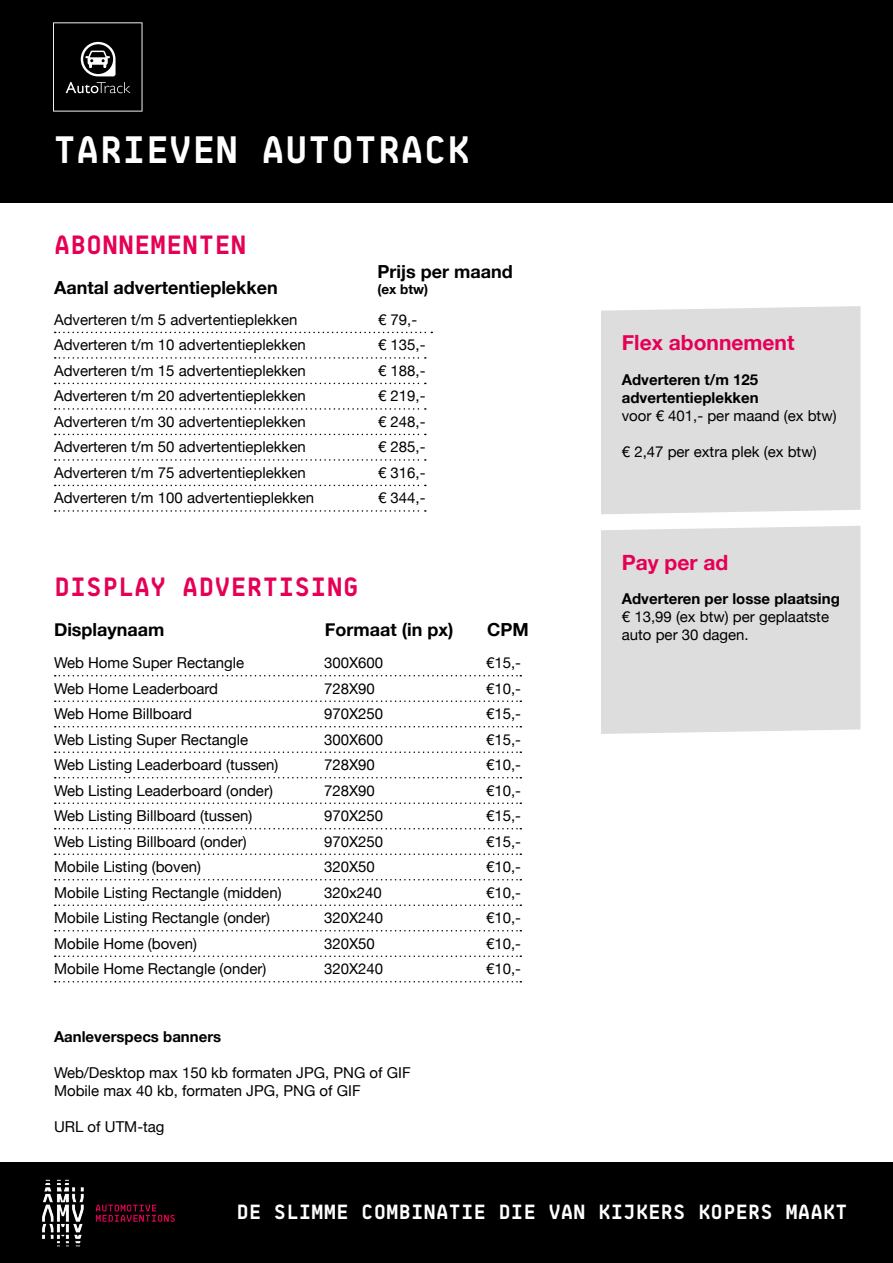
<style>
.page{position:relative;width:893px;height:1263px;background:#fff}
.page>*{position:absolute;margin:0;border:0;box-sizing:border-box;transform-origin:0 0}
.t1{font:700 39px "BB Manual Mono Pro OR";color:#fff}
.t2{font:700 27px "BB Manual Mono Pro OR";color:#e50056}
.t3{font:700 21px "BB Manual Mono Pro OR";color:#fff}
.t4{font:700 21px "Helvetica Neue";color:#e50056}
.t5{font:700 18px "Helvetica Neue";color:#000}
.t6{font:15px/18px "Helvetica Neue";color:#000}
.t7{font:700 15px/18px "Helvetica Neue";color:#000}
.t8{font:700 13.5px "Helvetica Neue";color:#000}
</style>
<div class="page">
<div style="left:0;top:0;width:893px;height:202px;background:#000"></div>
<div style="left:0;top:1163px;width:893px;height:100px;background:#000"></div>
<svg style="left:55px;top:675px;width:466px;height:1px"></svg>
<svg style="left:55px;top:700px;width:466px;height:2px"></svg>
<svg style="left:55px;top:726px;width:466px;height:1px"></svg>
<svg style="left:55px;top:751px;width:466px;height:2px"></svg>
<svg style="left:55px;top:777px;width:466px;height:1px"></svg>
<svg style="left:55px;top:802px;width:466px;height:2px"></svg>
<svg style="left:55px;top:828px;width:466px;height:1px"></svg>
<svg style="left:55px;top:853px;width:466px;height:2px"></svg>
<svg style="left:55px;top:879px;width:466px;height:1px"></svg>
<svg style="left:55px;top:904px;width:466px;height:2px"></svg>
<svg style="left:55px;top:930px;width:466px;height:1px"></svg>
<svg style="left:55px;top:955px;width:466px;height:2px"></svg>
<svg style="left:55px;top:981px;width:466px;height:1px"></svg>
<svg style="left:55px;top:332px;width:377px;height:1px"></svg>
<svg style="left:55px;top:357px;width:371px;height:2px"></svg>
<svg style="left:55px;top:383px;width:371px;height:1px"></svg>
<svg style="left:55px;top:408px;width:371px;height:2px"></svg>
<svg style="left:55px;top:434px;width:371px;height:1px"></svg>
<svg style="left:55px;top:459px;width:371px;height:2px"></svg>
<svg style="left:55px;top:485px;width:371px;height:1px"></svg>
<svg style="left:55px;top:510px;width:371px;height:2px"></svg>
<img style="left:42px;top:1179px;width:133px;height:68px">
<svg style="left:53px;top:22px;width:89px;height:90px"></svg>
<div style="left:601px;top:306px;width:259px;height:208px;background:#ddd"></div>
<div style="left:601px;top:526px;width:259px;height:208px;background:#ddd"></div>
<p class="t1" style="left:53px;top:127px;width:418px">TARIEVEN AUTOTRACK</p>
<p class="t2" style="left:54px;top:229px;width:194px">ABONNEMENTEN</p>
<p class="t5" style="left:54px;top:273px;width:225px">Aantal advertentieplekken</p>
<p class="t5" style="left:377px;top:258px;width:137px">Prijs per maand</p>
<p class="t8" style="left:377px;top:279px;width:52px">(ex btw)</p>
<p class="t6" style="left:54px;top:311px;width:245px">Adverteren t/m 5 advertentieplekken</p>
<p class="t6" style="left:378px;top:311px;width:41px">€ 79,-</p>
<p class="t6" style="left:54px;top:337px;width:253px">Adverteren t/m 10 advertentieplekken</p>
<p class="t6" style="left:378px;top:337px;width:49px">€ 135,-</p>
<p class="t6" style="left:54px;top:362px;width:253px">Adverteren t/m 15 advertentieplekken</p>
<p class="t6" style="left:378px;top:362px;width:49px">€ 188,-</p>
<p class="t6" style="left:54px;top:388px;width:253px">Adverteren t/m 20 advertentieplekken</p>
<p class="t6" style="left:378px;top:388px;width:49px">€ 219,-</p>
<p class="t6" style="left:54px;top:413px;width:253px">Adverteren t/m 30 advertentieplekken</p>
<p class="t6" style="left:378px;top:413px;width:49px">€ 248,-</p>
<p class="t6" style="left:54px;top:439px;width:253px">Adverteren t/m 50 advertentieplekken</p>
<p class="t6" style="left:378px;top:439px;width:49px">€ 285,-</p>
<p class="t6" style="left:54px;top:464px;width:253px">Adverteren t/m 75 advertentieplekken</p>
<p class="t6" style="left:378px;top:464px;width:49px">€ 316,-</p>
<p class="t6" style="left:54px;top:490px;width:262px">Adverteren t/m 100 advertentieplekken</p>
<p class="t6" style="left:378px;top:490px;width:49px">€ 344,-</p>
<p class="t2" style="left:54px;top:571px;width:306px">DISPLAY ADVERTISING</p>
<p class="t5" style="left:54px;top:616px;width:112px">Displaynaam</p>
<p class="t5" style="left:325px;top:616px;width:130px">Formaat (in px)</p>
<p class="t5" style="left:487px;top:616px;width:43px">CPM</p>
<p class="t6" style="left:54px;top:655px;width:192px">Web Home Super Rectangle</p>
<p class="t6" style="left:324px;top:655px;width:61px">300X600</p>
<p class="t6" style="left:486px;top:655px;width:37px">€15,-</p>
<p class="t6" style="left:54px;top:680px;width:166px">Web Home Leaderboard</p>
<p class="t6" style="left:324px;top:680px;width:52px">728X90</p>
<p class="t6" style="left:486px;top:680px;width:37px">€10,-</p>
<p class="t6" style="left:54px;top:706px;width:140px">Web Home Billboard</p>
<p class="t6" style="left:324px;top:706px;width:61px">970X250</p>
<p class="t6" style="left:486px;top:706px;width:37px">€15,-</p>
<p class="t6" style="left:54px;top:731px;width:196px">Web Listing Super Rectangle</p>
<p class="t6" style="left:324px;top:731px;width:61px">300X600</p>
<p class="t6" style="left:486px;top:731px;width:37px">€15,-</p>
<p class="t6" style="left:54px;top:757px;width:226px">Web Listing Leaderboard (tussen)</p>
<p class="t6" style="left:324px;top:757px;width:52px">728X90</p>
<p class="t6" style="left:486px;top:757px;width:37px">€10,-</p>
<p class="t6" style="left:54px;top:782px;width:220px">Web Listing Leaderboard (onder)</p>
<p class="t6" style="left:324px;top:782px;width:52px">728X90</p>
<p class="t6" style="left:486px;top:782px;width:37px">€10,-</p>
<p class="t6" style="left:54px;top:808px;width:200px">Web Listing Billboard (tussen)</p>
<p class="t6" style="left:324px;top:808px;width:61px">970X250</p>
<p class="t6" style="left:486px;top:808px;width:37px">€15,-</p>
<p class="t6" style="left:54px;top:833px;width:194px">Web Listing Billboard (onder)</p>
<p class="t6" style="left:324px;top:833px;width:61px">970X250</p>
<p class="t6" style="left:486px;top:833px;width:37px">€15,-</p>
<p class="t6" style="left:54px;top:859px;width:148px">Mobile Listing (boven)</p>
<p class="t6" style="left:324px;top:859px;width:52px">320X50</p>
<p class="t6" style="left:486px;top:859px;width:37px">€10,-</p>
<p class="t6" style="left:54px;top:884px;width:229px">Mobile Listing Rectangle (midden)</p>
<p class="t6" style="left:324px;top:884px;width:59px">320x240</p>
<p class="t6" style="left:486px;top:884px;width:37px">€10,-</p>
<p class="t6" style="left:54px;top:910px;width:218px">Mobile Listing Rectangle (onder)</p>
<p class="t6" style="left:324px;top:910px;width:61px">320X240</p>
<p class="t6" style="left:486px;top:910px;width:37px">€10,-</p>
<p class="t6" style="left:54px;top:935px;width:145px">Mobile Home (boven)</p>
<p class="t6" style="left:324px;top:935px;width:52px">320X50</p>
<p class="t6" style="left:486px;top:935px;width:37px">€10,-</p>
<p class="t6" style="left:54px;top:961px;width:214px">Mobile Home Rectangle (onder)</p>
<p class="t6" style="left:324px;top:961px;width:61px">320X240</p>
<p class="t6" style="left:486px;top:961px;width:37px">€10,-</p>
<p class="t7" style="left:54px;top:1028px;width:169px">Aanleverspecs banners</p>
<p class="t6" style="left:54px;top:1065px;width:358px">Web/Desktop max 150 kb formaten JPG, PNG of GIF</p>
<p class="t6" style="left:54px;top:1083px;width:308px">Mobile max 40 kb, formaten JPG, PNG of GIF</p>
<p class="t6" style="left:54px;top:1119px;width:112px">URL of UTM-tag</p>
<p class="t4" style="left:622px;top:326px;width:174px">Flex abonnement</p>
<p class="t7" style="left:622px;top:371px;width:138px">Adverteren t/m 125 advertentieplekken</p>
<p class="t6" style="left:622px;top:407px;width:216px">voor € 401,- per maand (ex btw)</p>
<p class="t6" style="left:622px;top:443px;width:196px">€ 2,47 per extra plek (ex btw)</p>
<p class="t4" style="left:622px;top:546px;width:108px">Pay per ad</p>
<p class="t7" style="left:622px;top:590px;width:220px">Adverteren per losse plaatsing</p>
<p class="t6" style="left:622px;top:609px;width:209px">€ 13,99 (ex btw) per geplaatste auto per 30 dagen.</p>
<p class="t3" style="left:236px;top:1199px;width:613px">DE SLIMME COMBINATIE DIE VAN KIJKERS KOPERS MAAKT</p>
</div>
